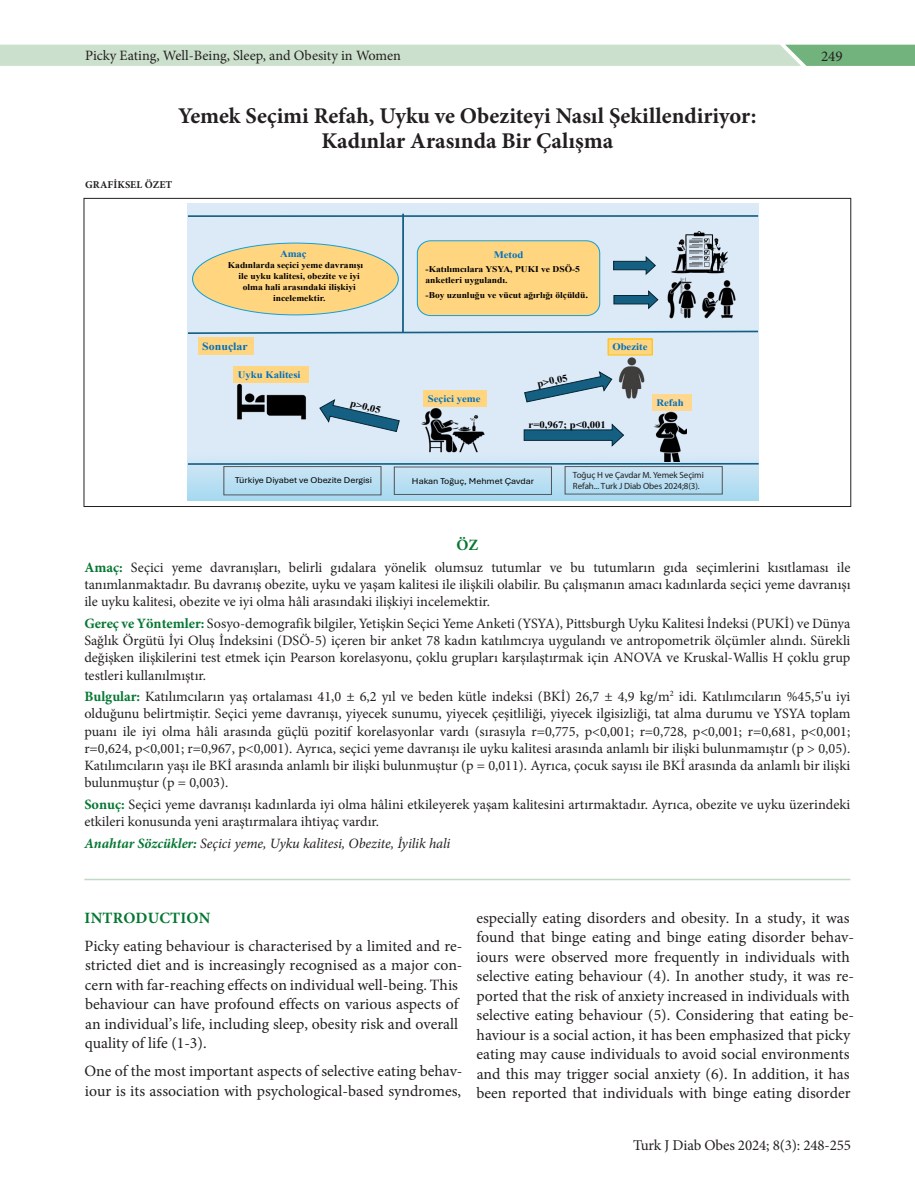
<style>
.page{position:relative;width:915px;height:1191px;background:#fff}
.page>*{position:absolute;margin:0;border:0;box-sizing:border-box;transform-origin:0 0}
.t1{font:700 22.5px "Minion Pro";color:#231f20}
.t2{font:15.75px/19.5px "Minion Pro";color:#231f20}
.t3{font:700 15.75px "Minion Pro";letter-spacing:.01em;color:#057732}
.t4{font:15px "Minion Pro";letter-spacing:-.01em;color:#231f20}
.t5{font:14.25px/17.2px "Minion Pro";color:#231f20;text-align:justify}
.t6{font:italic 14.25px "Minion Pro";letter-spacing:-.005em;color:#231f20}
.t7{font:700 10.95px "Times New Roman";color:#0070c0;scale:1.08 1}
.t8{font:700 10.5px "Minion Pro";letter-spacing:.01em;color:#231f20}
.t9{font:700 9.9px "Times New Roman";color:#0070c0;scale:1.08 1}
.t10{font:700 9.9px "Times New Roman";color:#000;scale:1.08 1}
.t11{font:700 9.9px "Times New Roman";color:#000;scale:1.07 1}
.t12{font:9px/10.5px "Myriad Pro";letter-spacing:-.01em;color:#231f20}
.t13{font:700 8.85px/10.6px "Times New Roman";color:#000;scale:1.08 1}
.t14{font:8.85px "Aptos";color:#000;scale:1.08 1}
.s1{font-size:9.9px}
.s2{font-weight:700;color:#057732}
</style>
<div class="page">
<svg style="left:0;top:45px;width:914px;height:21px;background:#c0dbc3"></svg>
<hr style="left:84px;top:878px;width:766px;height:2px;background:#c0dbc2">
<svg style="left:188px;top:203px;width:570px;height:298px;background:#d4e7f5"></svg>
<div style="left:223px;top:466px;width:158px;height:29px;border:1px solid #53565a"></div>
<div style="left:393px;top:466px;width:158px;height:29px;border:1px solid #53565a"></div>
<div style="left:564px;top:466px;width:158px;height:28px;border:1px solid #53565a"></div>
<img style="left:235px;top:366px;width:74px;height:71px">
<svg style="left:612px;top:255px;width:44px;height:21px"></svg>
<svg style="left:613px;top:289px;width:45px;height:21px"></svg>
<svg style="left:523px;top:422px;width:101px;height:25px;background:#7ea4b9"></svg>
<svg style="left:318px;top:398px;width:82px;height:34px;background:#94b4c8"></svg>
<svg style="left:523px;top:370px;width:89px;height:33px;background:#9bb9cc"></svg>
<div style="left:233px;top:366px;width:75px;height:16px;background:#ffd57f"></div>
<div style="left:423px;top:390px;width:64px;height:16px;background:#ffd57f"></div>
<div style="left:652px;top:394px;width:39px;height:16px;background:#ffd78e"></div>
<div style="left:608px;top:339px;width:44px;height:16px;background:#ffd57f"></div>
<img style="left:616px;top:354px;width:30px;height:47px">
<img style="left:652px;top:410px;width:34px;height:51px">
<img style="left:414px;top:403px;width:80px;height:60px">
<img style="left:660px;top:228px;width:77px;height:92px">
<hr style="left:402px;top:214px;width:2px;height:118px;background:#156082">
<svg style="left:188px;top:330px;width:570px;height:5px;background:#99bbcf"></svg>
<hr style="left:188px;top:215px;width:570px;height:2px;background:#156082">
<hr style="left:188px;top:463px;width:570px;height:2px;background:#156082">
<div style="left:198px;top:337px;width:55px;height:17px;background:#ffd57f"></div>
<div style="left:192px;top:243px;width:206px;height:72px;background:#ffd57f;border-radius:50%"></div>
<div style="left:417px;top:241px;width:182px;height:74px;background:#ffd57f;border-radius:13px"></div>
<div style="left:417px;top:240px;width:182px;height:76px;border:1px solid #0f9ed5;border-radius:13px"></div>
<p class="t5" style="left:85px;top:47px;width:317px">Picky Eating, Well-Being, Sleep, and Obesity in Women</p>
<p class="t4" style="left:820px;top:46px;width:23px">249</p>
<p class="t1" style="left:178px;top:100px;width:579px">Yemek Seçimi Refah, Uyku ve Obeziteyi Nasıl Şekillendiriyor:</p>
<p class="t1" style="left:321px;top:125px;width:293px">Kadınlar Arasında Bir Çalışma</p>
<p class="t8" style="left:85px;top:177px;width:89px">GRAFIKSEL ÖZET</p>
<p class="t9" style="left:280px;top:247px;width:26px">Amaç</p>
<p class="t13" style="left:228px;top:260px;width:127px">Kadınlarda seçici yeme davranışı</p>
<p class="t13" style="left:238px;top:270px;width:114px">ile uyku kalitesi, obezite ve iyi</p>
<p class="t13" style="left:242px;top:281px;width:106px">olma hali arasındaki ilişkiyi</p>
<p class="t13" style="left:273px;top:292px;width:50px">incelemektir.</p>
<p class="t9" style="left:493px;top:247px;width:29px">Metod</p>
<p class="t13" style="left:425px;top:264px;width:144px">-Katılımcılara YSYA, PUKI ve DSÖ-5 anketleri uygulandı.</p>
<p class="t13" style="left:425px;top:289px;width:152px">-Boy uzunluğu ve vücut ağırlığı ölçüldü<span class="s1">.</span></p>
<p class="t7" style="left:202px;top:338px;width:44px">Sonuçlar</p>
<p class="t9" style="left:612px;top:340px;width:34px">Obezite</p>
<p class="t9" style="left:238px;top:367px;width:59px">Uyku Kalitesi</p>
<p class="t11" style="left:352px;top:396px;width:30px;rotate:14deg">p&gt;0,05</p>
<p class="t11" style="left:536px;top:376px;width:30px;rotate:-10deg">p&gt;0,05</p>
<p class="t9" style="left:428px;top:391px;width:50px">Seçici yeme</p>
<p class="t9" style="left:656px;top:395px;width:27px">Refah</p>
<p class="t10" style="left:528px;top:417px;width:73px">r=0,967; p&lt;0,001</p>
<p class="t14" style="left:235px;top:474px;width:128px">Türkiye Diyabet ve Obezite Dergisi</p>
<p class="t14" style="left:412px;top:474px;width:114px">Hakan Toğuç, Mehmet Çavdar</p>
<p class="t12" style="left:572px;top:469px;width:132px">Toğuç H ve Çavdar M. Yemek Seçimi<br>Refah... Turk J Diab Obes 2024;8(3).</p>
<p class="t3" style="left:456px;top:534px;width:23px">ÖZ</p>
<p class="t5" style="left:84px;top:558px;width:767px"><span class="s2">Amaç:</span> Seçici yeme davranışları, belirli gıdalara yönelik olumsuz tutumlar ve bu tutumların gıda seçimlerini kısıtlaması ile tanımlanmaktadır. Bu davranış obezite, uyku ve yaşam kalitesi ile ilişkili olabilir. Bu çalışmanın amacı kadınlarda seçici yeme davranışı ile uyku kalitesi, obezite ve iyi olma hâli arasındaki ilişkiyi incelemektir.</p>
<p class="t5" style="left:84px;top:614px;width:767px"><span class="s2">Gereç ve Yöntemler:</span> Sosyo-demografik bilgiler, Yetişkin Seçici Yeme Anketi (YSYA), Pittsburgh Uyku Kalitesi İndeksi (PUKİ) ve Dünya Sağlık Örgütü İyi Oluş İndeksini (DSÖ-5) içeren bir anket 78 kadın katılımcıya uygulandı ve antropometrik ölçümler alındı. Sürekli değişken ilişkilerini test etmek için Pearson korelasyonu, çoklu grupları karşılaştırmak için ANOVA ve Kruskal-Wallis H çoklu grup testleri kullanılmıştır.</p>
<p class="t5" style="left:84px;top:688px;width:767px"><span class="s2">Bulgular:</span> Katılımcıların yaş ortalaması 41,0 ± 6,2 yıl ve beden kütle indeksi (BKİ) 26,7 ± 4,9 kg/m<sup>2</sup> idi. Katılımcıların %45,5'u iyi olduğunu belirtmiştir. Seçici yeme davranışı, yiyecek sunumu, yiyecek çeşitliliği, yiyecek ilgisizliği, tat alma durumu ve YSYA toplam puanı ile iyi olma hâli arasında güçlü pozitif korelasyonlar vardı (sırasıyla r=0,775, p&lt;0,001; r=0,728, p&lt;0,001; r=0,681, p&lt;0,001; r=0,624, p&lt;0,001; r=0,967, p&lt;0,001). Ayrıca, seçici yeme davranışı ile uyku kalitesi arasında anlamlı bir ilişki bulunmamıştır (p &gt; 0,05).<br>Katılımcıların yaşı ile BKİ arasında anlamlı bir ilişki bulunmuştur (p = 0,011). Ayrıca, çocuk sayısı ile BKİ arasında da anlamlı bir ilişki bulunmuştur (p = 0,003).</p>
<p class="t5" style="left:84px;top:795px;width:767px"><span class="s2">Sonuç:</span> Seçici yeme davranışı kadınlarda iyi olma hâlini etkileyerek yaşam kalitesini artırmaktadır. Ayrıca, obezite ve uyku üzerindeki etkileri konusunda yeni araştırmalara ihtiyaç vardır.</p>
<p class="t6" style="left:84px;top:833px;width:367px"><span class="s2">Anahtar Sözcükler:</span> Seçici yeme, Uyku kalitesi, Obezite, İyilik hali</p>
<p class="t3" style="left:85px;top:906px;width:127px">INTRODUCTION</p>
<p class="t2" style="left:84px;top:936px;width:379px">Picky eating behaviour is characterised by a limited and re&shy;stricted diet and is increasingly recognised as a major con&shy;cern with far-reaching effects on individual well-being. This behaviour can have profound effects on various aspects of an individual’s life, including sleep, obesity risk and overall quality of life (1-3).</p>
<p class="t2" style="left:84px;top:1061px;width:379px">One of the most important aspects of selective eating behav&shy;iour is its association with psychological-based syndromes,</p>
<p class="t2" style="left:476px;top:908px;width:379px">especially eating disorders and obesity. In a study, it was found that binge eating and binge eating disorder behav&shy;iours were observed more frequently in individuals with selective eating behaviour (4). In another study, it was re&shy;ported that the risk of anxiety increased in individuals with selective eating behaviour (5). Considering that eating be&shy;haviour is a social action, it has been emphasized that picky eating may cause individuals to avoid social environments and this may trigger social anxiety (6). In addition, it has been reported that individuals with binge eating disorder</p>
<p class="t4" style="left:633px;top:1134px;width:219px">Turk J Diab Obes 2024; 8(3): 248-255</p>
</div>
